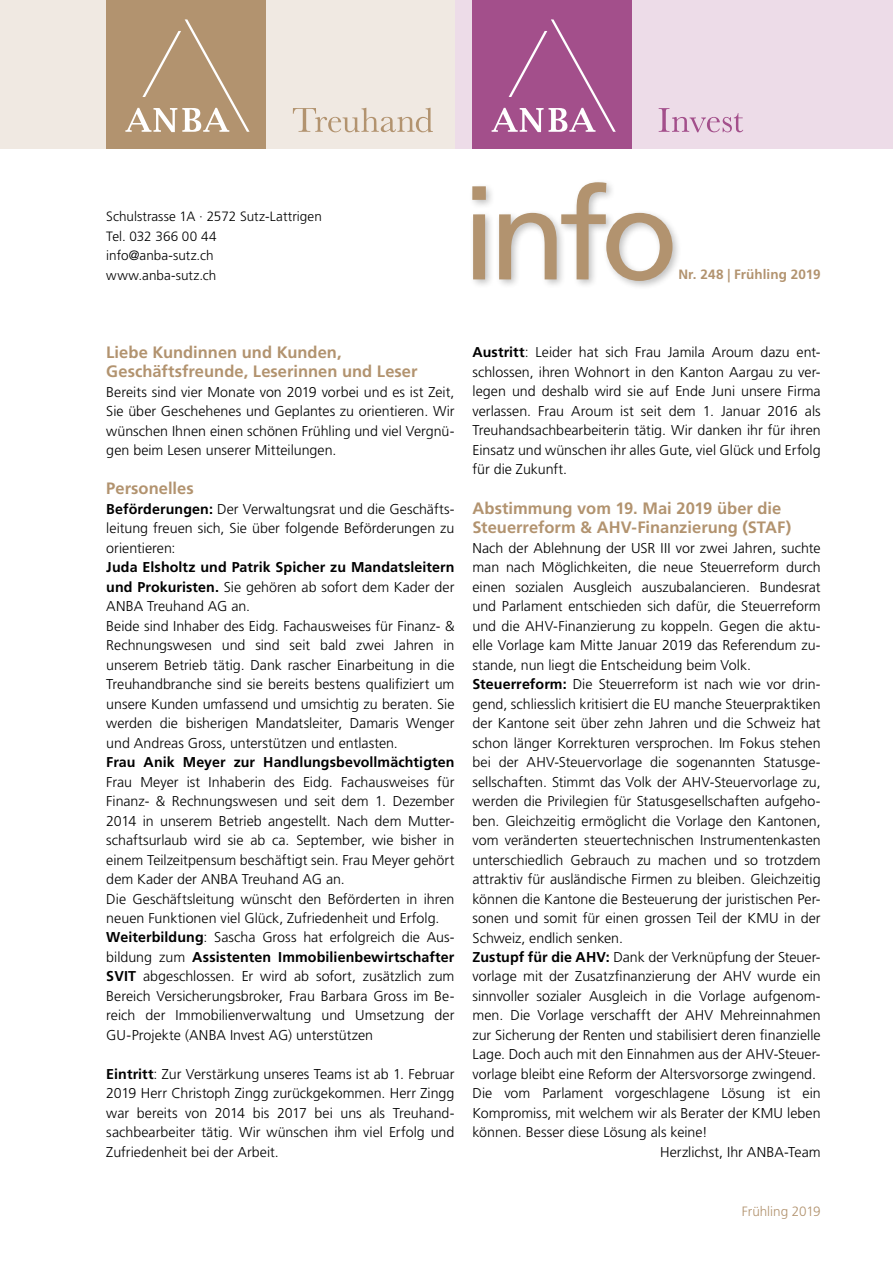
<style>
.page{position:relative;width:893px;height:1263px;background:#fff}
.page>*{position:absolute;margin:0;border:0;box-sizing:border-box;transform-origin:0 0}
.t1{font:127.5px "Frutiger LT Std";color:#b2936f}
.t2{font:700 16.5px/19.5px "Frutiger LT Std";color:#b2936f}
.t3{font:300 14.25px/19.5px "Frutiger LT Std";color:#000;text-align:justify}
.t4{font:700 14.25px "Frutiger LT Std";letter-spacing:.005em;color:#000}
.t5{font:300 13.5px/19.5px "Frutiger LT Std";letter-spacing:.005em;color:#000}
.t6{font:700 13.5px "Frutiger LT Std";letter-spacing:.005em;color:#b2936f}
.t7{font:300 13.5px "Frutiger LT Std";letter-spacing:-.005em;color:#b2936f}
.s1{font-weight:700}
</style>
<div class="page">
<div style="left:0;top:0;width:455px;height:149px;background:#f0e9e2"></div>
<div style="left:455px;top:0;width:438px;height:149px;background:#eddce8"></div>
<div style="left:472px;top:0;width:160px;height:149px;background:#a34f8b"></div>
<svg style="left:492px;top:19px;width:124px;height:113px"></svg>
<svg style="left:659px;top:108px;width:84px;height:24px"></svg>
<svg style="left:293px;top:108px;width:140px;height:24px"></svg>
<div style="left:106px;top:0;width:159px;height:149px;background:#b2936f"></div>
<svg style="left:125px;top:19px;width:125px;height:113px"></svg>
<div style="left:468px;top:178px;width:214px;height:113px;background:#000;opacity:.25"></div>
<p class="t5" style="left:106px;top:207px;width:217px">Schulstrasse 1A ∙ 2572 Sutz-Lattrigen<br>Tel. 032 366 00 44 info@anba-sutz.ch www.anba-sutz.ch</p>
<h1 class="t1" style="left:461px;top:160px;width:218px">info</h1>
<p class="t6" style="left:678px;top:267px;width:144px">Nr. 248 | Frühling 2019</p>
<p class="t2" style="left:106px;top:342px;width:313px">Liebe Kundinnen und Kunden,<br>Geschäftsfreunde, Leserinnen und Leser</p>
<p class="t3" style="left:106px;top:382px;width:350px">Bereits sind vier Monate von 2019 vorbei und es ist Zeit, Sie über Geschehenes und Geplantes zu orientieren. Wir wünschen Ihnen einen schönen Frühling und viel Vergnü&shy;gen beim Lesen unserer Mitteilungen.</p>
<p class="t2" style="left:106px;top:479px;width:89px">Personelles</p>
<p class="t3" style="left:106px;top:499px;width:350px"><span class="s1">Beförderungen:</span> Der Verwaltungsrat und die Geschäfts&shy;leitung freuen sich, Sie über folgende Beförderungen zu orientieren:</p>
<p class="t3" style="left:106px;top:558px;width:350px;text-align:left"><span class="s1">Juda Elsholtz und Patrik Spicher zu Mandatsleitern und Prokuristen.</span> Sie gehören ab sofort dem Kader der ANBA Treuhand AG an.<br>Beide sind Inhaber des Eidg. Fachausweises für Finanz- &amp; Rechnungswesen und sind seit bald zwei Jahren in unserem Betrieb tätig. Dank rascher Einarbeitung in die Treuhandbranche sind sie bereits bestens qualifiziert um unsere Kunden umfassend und umsichtig zu beraten. Sie werden die bisherigen Mandatsleiter, Damaris Wenger und Andreas Gross, unterstützen und entlasten.</p>
<p class="t4" style="left:106px;top:754px;width:350px">Frau Anik Meyer zur Handlungsbevollmächtigten</p>
<p class="t3" style="left:106px;top:772px;width:350px;text-align:left">Frau Meyer ist Inhaberin des Eidg. Fachausweises für Finanz- &amp; Rechnungswesen und seit dem 1. Dezember 2014 in unserem Betrieb angestellt. Nach dem Mutter&shy;schaftsurlaub wird sie ab ca. September, wie bisher in einem Teilzeitpensum beschäftigt sein. Frau Meyer gehört dem Kader der ANBA Treuhand AG an.<br>Die Geschäftsleitung wünscht den Beförderten in ihren neuen Funktionen viel Glück, Zufriedenheit und Erfolg.<br><span class="s1">Weiterbildung</span>: Sascha Gross hat erfolgreich die Aus&shy;bildung zum <span class="s1">Assistenten Immobilienbewirtschafter SVIT</span> abgeschlossen. Er wird ab sofort, zusätzlich zum Bereich Versicherungsbroker, Frau Barbara Gross im Be&shy;reich der Immobilienverwaltung und Umsetzung der GU-Projekte (ANBA Invest AG) unterstützen</p>
<p class="t3" style="left:106px;top:1064px;width:350px"><span class="s1">Eintritt</span>: Zur Verstärkung unseres Teams ist ab 1. Februar 2019 Herr Christoph Zingg zurückgekommen. Herr Zingg war bereits von 2014 bis 2017 bei uns als Treuhand&shy;sachbearbeiter tätig. Wir wünschen ihm viel Erfolg und Zufriedenheit bei der Arbeit.</p>
<p class="t3" style="left:472px;top:343px;width:350px"><span class="s1">Austritt</span>: Leider hat sich Frau Jamila Aroum dazu ent&shy;schlossen, ihren Wohnort in den Kanton Aargau zu ver&shy;legen und deshalb wird sie auf Ende Juni unsere Firma verlassen. Frau Aroum ist seit dem 1. Januar 2016 als Treuhandsachbearbeiterin tätig. Wir danken ihr für ihren Einsatz und wünschen ihr alles Gute, viel Glück und Erfolg für die Zukunft.</p>
<p class="t2" style="left:472px;top:498px;width:320px">Abstimmung vom 19. Mai 2019 über die<br>Steuerreform &amp; AHV-Finanzierung (STAF)</p>
<p class="t3" style="left:472px;top:538px;width:350px">Nach der Ablehnung der USR III vor zwei Jahren, suchte</p>
<p class="t3" style="left:472px;top:558px;width:350px">man nach Möglichkeiten, die neue Steuerreform durch</p>
<p class="t3" style="left:472px;top:577px;width:350px">einen sozialen Ausgleich auszubalancieren. Bundesrat</p>
<p class="t3" style="left:472px;top:597px;width:350px">und Parlament entschieden sich dafür, die Steuerreform</p>
<p class="t3" style="left:472px;top:616px;width:350px">und die AHV-Finanzierung zu koppeln. Gegen die aktu-</p>
<p class="t3" style="left:472px;top:636px;width:350px">elle Vorlage kam Mitte Januar 2019 das Referendum zu-</p>
<p class="t3" style="left:472px;top:655px;width:280px">stande, nun liegt die Entscheidung beim Volk.</p>
<p class="t3" style="left:472px;top:675px;width:350px"><span class="s1">Steuerreform:</span> Die Steuerreform ist nach wie vor drin-</p>
<p class="t3" style="left:472px;top:694px;width:350px">gend, schliesslich kritisiert die EU manche Steuerpraktiken</p>
<p class="t3" style="left:472px;top:713px;width:350px">der Kantone seit über zehn Jahren und die Schweiz hat</p>
<p class="t3" style="left:472px;top:733px;width:350px">schon länger Korrekturen versprochen. Im Fokus stehen</p>
<p class="t3" style="left:472px;top:752px;width:350px">bei der AHV-Steuervorlage die sogenannten Statusge-</p>
<p class="t3" style="left:472px;top:772px;width:350px">sellschaften. Stimmt das Volk der AHV-Steuervorlage zu,</p>
<p class="t3" style="left:472px;top:791px;width:350px">werden die Privilegien für Statusgesellschaften aufgeho-</p>
<p class="t3" style="left:472px;top:811px;width:350px">ben. Gleichzeitig ermöglicht die Vorlage den Kantonen,</p>
<p class="t3" style="left:472px;top:830px;width:350px">vom veränderten steuertechnischen Instrumentenkasten</p>
<p class="t3" style="left:472px;top:850px;width:350px">unterschiedlich Gebrauch zu machen und so trotzdem</p>
<p class="t3" style="left:472px;top:869px;width:350px">attraktiv für ausländische Firmen zu bleiben. Gleichzeitig</p>
<p class="t3" style="left:472px;top:889px;width:350px">können die Kantone die Besteuerung der juristischen Per-</p>
<p class="t3" style="left:472px;top:908px;width:350px">sonen und somit für einen grossen Teil der KMU in der</p>
<p class="t3" style="left:472px;top:928px;width:152px">Schweiz, endlich senken.</p>
<p class="t3" style="left:472px;top:947px;width:350px"><span class="s1">Zustupf für die AHV:</span> Dank der Verknüpfung der Steuer-</p>
<p class="t3" style="left:472px;top:967px;width:350px">vorlage mit der Zusatzfinanzierung der AHV wurde ein</p>
<p class="t3" style="left:472px;top:986px;width:350px">sinnvoller sozialer Ausgleich in die Vorlage aufgenom-</p>
<p class="t3" style="left:472px;top:1006px;width:350px">men. Die Vorlage verschafft der AHV Mehreinnahmen</p>
<p class="t3" style="left:472px;top:1025px;width:350px">zur Sicherung der Renten und stabilisiert deren finanzielle</p>
<p class="t3" style="left:472px;top:1045px;width:350px">Lage. Doch auch mit den Einnahmen aus der AHV-Steuer-</p>
<p class="t3" style="left:472px;top:1064px;width:345px">vorlage bleibt eine Reform der Altersvorsorge zwingend.</p>
<p class="t3" style="left:472px;top:1084px;width:350px">Die vom Parlament vorgeschlagene Lösung ist ein</p>
<p class="t3" style="left:472px;top:1103px;width:350px">Kompromiss, mit welchem wir als Berater der KMU leben</p>
<p class="t3" style="left:472px;top:1123px;width:237px">können. Besser diese Lösung als keine!</p>
<p class="t3" style="left:660px;top:1142px;width:162px">Herzlichst, Ihr ANBA-Team</p>
<p class="t7" style="left:742px;top:1203px;width:80px">Frühling 2019</p>
</div>
